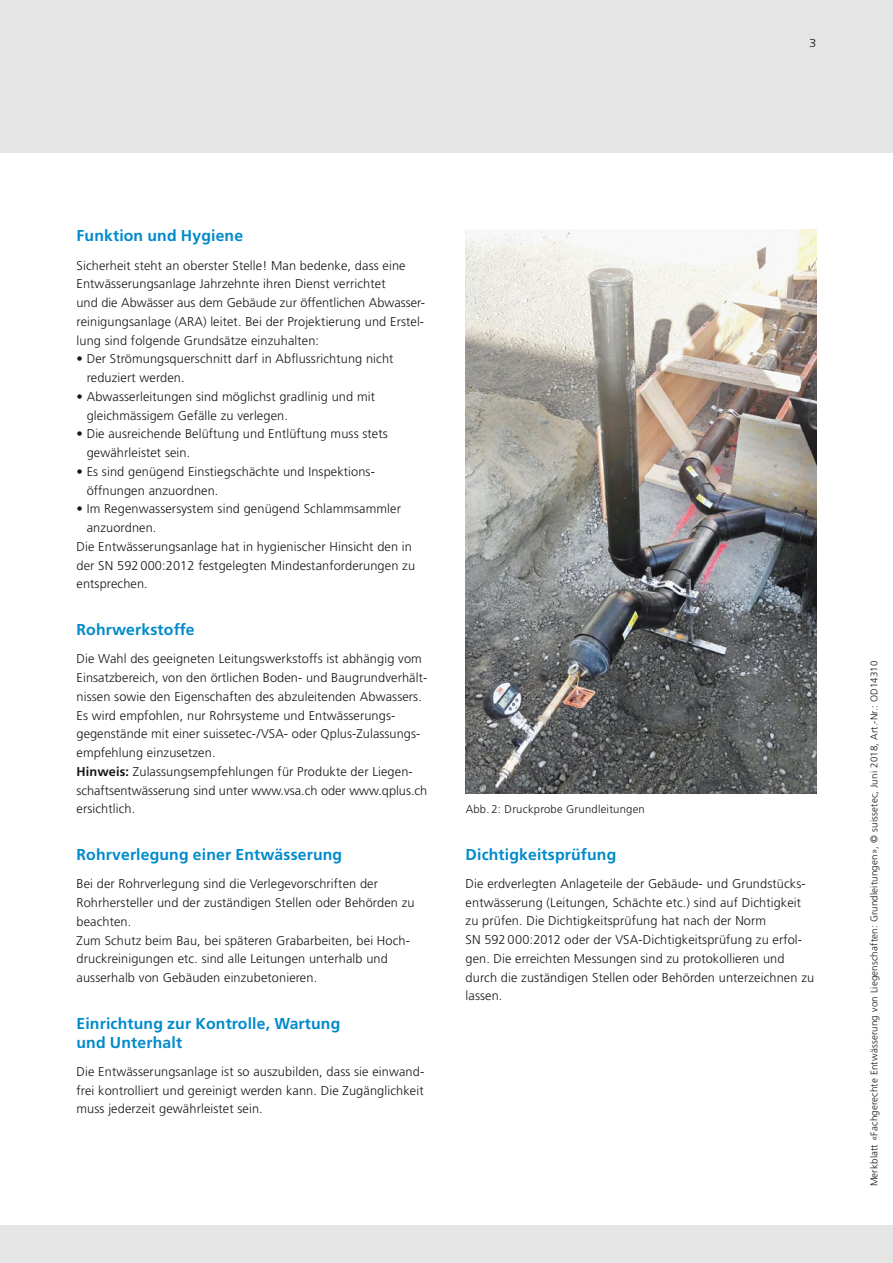
<style>
.page{position:relative;width:893px;height:1263px;background:#e5e5e5}
.page>*{position:absolute;margin:0;border:0;box-sizing:border-box;transform-origin:0 0}
.t1{font:700 15.75px/18.8px "Frutiger LT Std";letter-spacing:.01em;color:#008acb}
.t2{font:300 12.75px/18.8px "Frutiger LT Std";letter-spacing:.01em;color:#181716}
.t3{font:300 11.55px "Frutiger LT Std";color:#181716;scale:1.14 1}
.t4{font:300 11.25px "Frutiger LT Std";letter-spacing:.02em;color:#181716}
.t5{font:300 9.75px "Frutiger LT Std";letter-spacing:.02em;color:#181716}
.s1{font-weight:700}
</style>
<div class="page">
<div style="left:0;top:153px;width:893px;height:1072px;background:#fff"></div>
<img style="left:466px;top:230px;width:350px;height:564px">
<p class="t3" style="left:809px;top:36px;width:8px">3</p>
<p class="t1" style="left:77px;top:227px;width:168px">Funktion und Hygiene</p>
<p class="t2" style="left:77px;top:256px;width:349px">Sicherheit steht an oberster Stelle! Man bedenke, dass eine Entwässerungsanlage Jahrzehnte ihren Dienst verrichtet<br>und die Abwässer aus dem Gebäude zur öffentlichen Abwasser&shy;reinigungsanlage (ARA) leitet. Bei der Projektierung und Erstel&shy;lung sind folgende Grundsätze einzuhalten:</p>
<p class="t2" style="left:87px;top:350px;width:308px;text-indent:-10px">• Der Strömungsquerschnitt darf in Abflussrichtung nicht reduziert werden.</p>
<p class="t2" style="left:87px;top:387px;width:290px;text-indent:-10px">• Abwasserleitungen sind möglichst gradlinig und mit gleichmässigem Gefälle zu verlegen.</p>
<p class="t2" style="left:87px;top:425px;width:303px;text-indent:-10px">• Die ausreichende Belüftung und Entlüftung muss stets gewährleistet sein.</p>
<p class="t2" style="left:87px;top:462px;width:289px;text-indent:-10px">• Es sind genügend Einstiegschächte und Inspektions&shy;öffnungen anzuordnen.</p>
<p class="t2" style="left:77px;top:500px;width:326px">• Im Regenwassersystem sind genügend Schlammsammler</p>
<p class="t2" style="left:87px;top:519px;width:71px">anzuordnen.</p>
<p class="t2" style="left:77px;top:537px;width:337px">Die Entwässerungsanlage hat in hygienischer Hinsicht den in</p>
<p class="t2" style="left:77px;top:556px;width:340px">der SN 592 000:2012 festgelegten Mindestanforderungen zu</p>
<p class="t2" style="left:77px;top:575px;width:73px">entsprechen.</p>
<p class="t1" style="left:77px;top:620px;width:120px">Rohrwerkstoffe</p>
<p class="t2" style="left:77px;top:650px;width:352px">Die Wahl des geeigneten Leitungswerkstoffs ist abhängig vom Einsatzbereich, von den örtlichen Boden- und Baugrundverhält&shy;nissen sowie den Eigenschaften des abzuleitenden Abwassers.<br>Es wird empfohlen, nur Rohrsysteme und Entwässerungs&shy;gegenstände mit einer suissetec-/VSA- oder Qplus-Zulassungs&shy;empfehlung einzusetzen.<br><span class="s1">Hinweis:</span> Zulassungsempfehlungen für Produkte der Liegen&shy;schaftsentwässerung sind unter www.vsa.ch oder www.qplus.ch ersichtlich.</p>
<p class="t1" style="left:77px;top:845px;width:267px">Rohrverlegung einer Entwässerung</p>
<p class="t2" style="left:77px;top:875px;width:340px">Bei der Rohrverlegung sind die Verlegevorschriften der Rohrhersteller und der zuständigen Stellen oder Behörden zu beachten.<br>Zum Schutz beim Bau, bei späteren Grabarbeiten, bei Hoch&shy;druckreinigungen etc. sind alle Leitungen unterhalb und ausserhalb von Gebäuden einzubetonieren.</p>
<p class="t1" style="left:77px;top:1014px;width:265px">Einrichtung zur Kontrolle, Wartung und Unterhalt</p>
<p class="t2" style="left:77px;top:1062px;width:349px;text-align:justify">Die Entwässerungsanlage ist so auszubilden, dass sie einwand&shy;frei kontrolliert und gereinigt werden kann. Die Zugänglichkeit muss jederzeit gewährleistet sein.</p>
<p class="t4" style="left:466px;top:803px;width:181px">Abb. 2: Druckprobe Grundleitungen</p>
<p class="t1" style="left:466px;top:845px;width:152px">Dichtigkeitsprüfung</p>
<p class="t2" style="left:466px;top:874px;width:350px">Die erdverlegten Anlageteile der Gebäude- und Grundstücks&shy;entwässerung (Leitungen, Schächte etc.) sind auf Dichtigkeit zu prüfen. Die Dichtigkeitsprüfung hat nach der Norm<br>SN 592 000:2012 oder der VSA-Dichtigkeitsprüfung zu erfol&shy;gen. Die erreichten Messungen sind zu protokollieren und durch die zuständigen Stellen oder Behörden unterzeichnen zu lassen.</p>
<p class="t5" style="left:869px;top:1186px;width:527px;rotate:-90deg">Merkblatt «Fachgerechte Entwässerung von Liegenschaften: Grundleitungen», © suissetec, Juni 2018, Art.-Nr.: OD14310</p>
</div>
